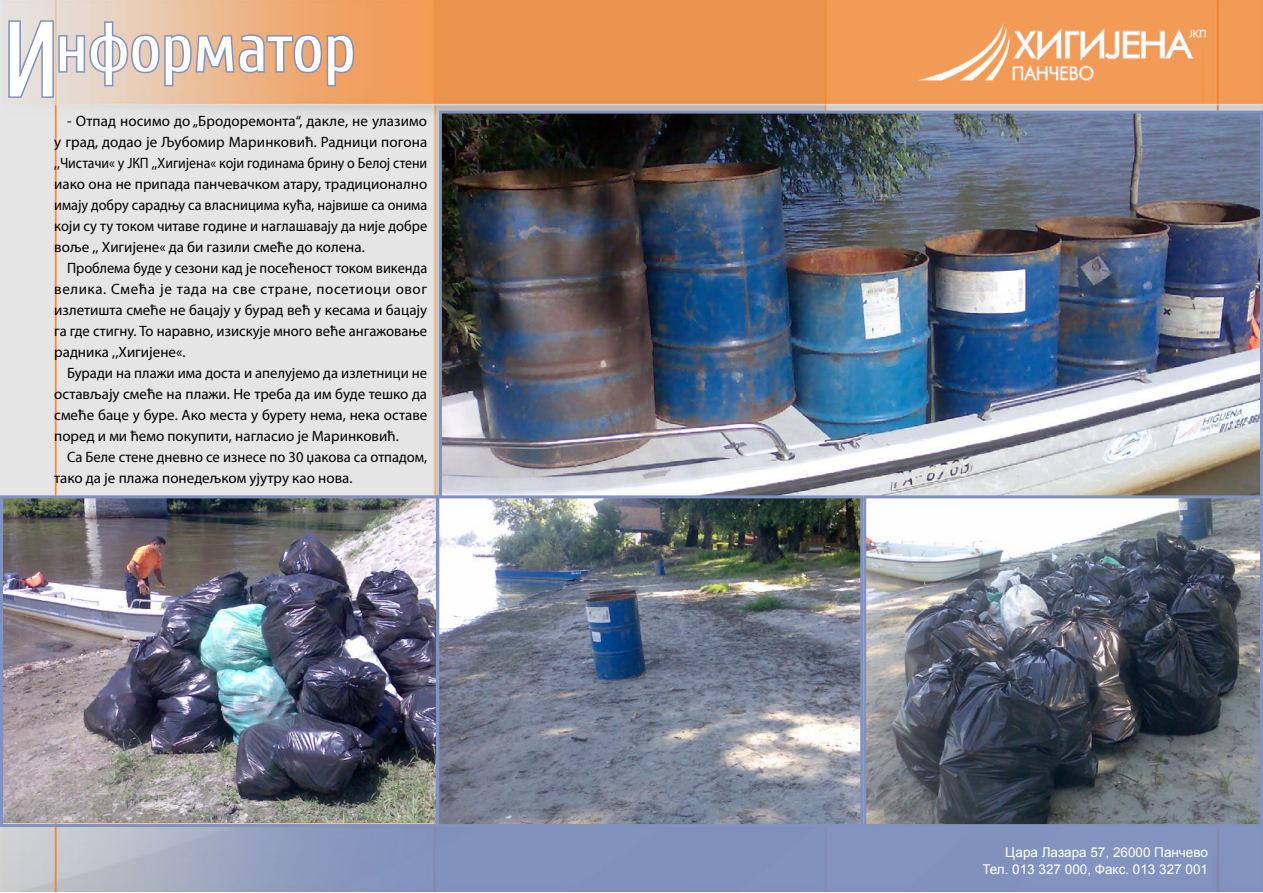
<style>
.page{position:relative;width:1263px;height:893px;background:#fff}
.page>*{position:absolute;margin:0;border:0;box-sizing:border-box;transform-origin:0 0}
.t1{font:69px "Cuprum";color:#fff}
.t2{font:15px/21px "Myriad Pro";color:#000;text-align:justify}
.t3{font:15px/21px "Myriad Pro";color:#000;text-align:justify;scale:.96 1}
.t4{font:13.5px/16.2px "Arial";color:#fff;text-align:right}
.s1{font-size:106.5px}
</style>
<div class="page">
<img style="left:0;top:0;width:1263px;height:891px">
<svg style="left:7px;top:19px;width:349px;height:80px;background:#d1b6a7"></svg>
<img style="left:443px;top:115px;width:816px;height:380px">
<img style="left:867px;top:499px;width:392px;height:324px">
<div style="left:863px;top:495px;width:400px;height:332px;border:3px solid #8192be"></div>
<img style="left:440px;top:499px;width:419px;height:324px">
<div style="left:436px;top:495px;width:427px;height:332px;border:3px solid #8192be"></div>
<img style="left:4px;top:499px;width:431px;height:324px">
<div style="left:0;top:495px;width:439px;height:332px;border:3px solid #8192be"></div>
<h1 class="t1" style="left:2px;top:10px;width:355px"><span class="s1">И</span>нформатор</h1>
<p class="t2" style="left:54px;top:110px;width:375px;text-indent:13px">- Отпад носимо до „Бродоремонта“, дакле, не улазимо у град, додао је Љубомир Маринковић. Радници погона ,,Чистачи« у ЈКП ,,Хигијена« који годинама брину о Белој стени иако она не припада панчевачком атару, традиционално имају добру сарадњу са власницима кућа, највише са онима који су ту током читаве године и наглашавају да није добре воље ,, Хигијене« да би газили смеће до колена.</p>
<p class="t3" style="left:54px;top:257px;width:390px;text-indent:13px">Проблема буде у сезони кад је посећеност током викенда велика. Смећа је тада на све стране, посетиоци овог излетишта смеће не бацају у бурад већ у кесама и бацају га где стигну. То наравно, изискује много веће ангажовање радника ,,Хигијене«.</p>
<p class="t2" style="left:54px;top:362px;width:375px;text-indent:13px">Буради на плажи има доста и апелујемо да излетници не остављају смеће на плажи. Не треба да им буде тешко да смеће баце у буре. Ако места у бурету нема, нека оставе поред и ми ћемо покупити, нагласио је Маринковић.</p>
<p class="t2" style="left:54px;top:446px;width:374px;text-indent:13px">Са Беле стене дневно се изнесе по 30 џакова са отпадом, тако да је плажа понедељком ујутру као нова.</p>
<p class="t4" style="left:1014px;top:844px;width:76px">Cara Lazara</p>
<p class="t4" style="left:1155px;top:844px;width:54px">Pančevo</p>
<p class="t4" style="left:995px;top:861px;width:75px">Tel. 013 327</p>
<p class="t4" style="left:1088px;top:861px;width:39px">0, Fax</p>
<p class="t4" style="left:982px;top:844px;width:227px">Цара Лазара 57, 26000 Панчево<br>Тел. 013 327 000, Факс. 013 327 001</p>
</div>
